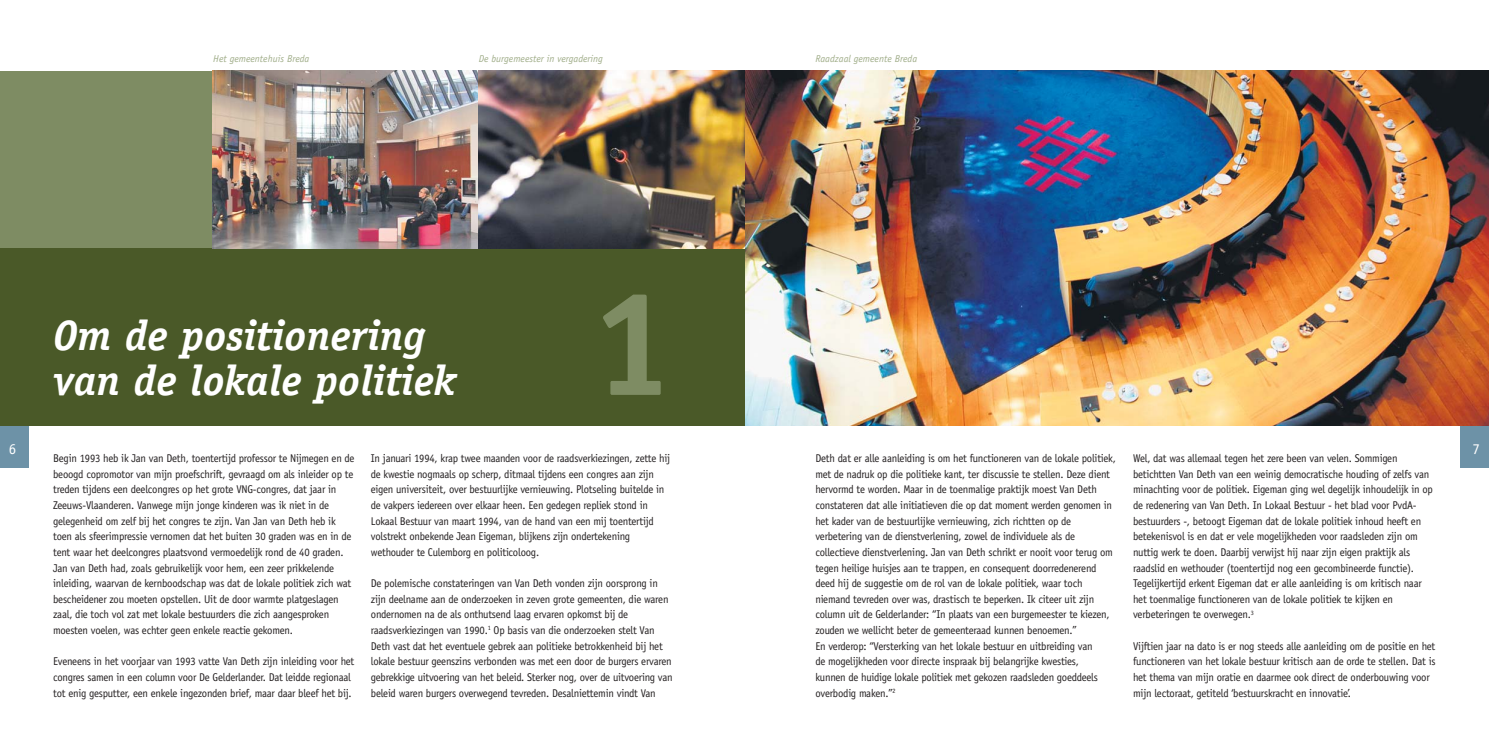
<style>
.page{position:relative;width:1489px;height:745px;background:#fff}
.page>*{position:absolute;margin:0;border:0;box-sizing:border-box;transform-origin:0 0}
.t1{font:700 150px "Officina Sans";color:#7e8c63}
.t2{font:italic 700 42.5px/45px "Officina Serif";color:#fff}
.t3{font:15px "Officina Serif";color:#fff}
.t4{font:11.25px/15.6px "Officina Sans";letter-spacing:-.02em;color:#231f20;scale:.95 1}
.t5{font:italic 10px "Officina Sans";color:#a1ae8a}
</style>
<div class="page">
<div style="left:0;top:425px;width:28px;height:43px;background:#6d92a7"></div>
<div style="left:1460px;top:425px;width:28px;height:43px;background:#6d92a7"></div>
<img style="left:744px;top:71px;width:744px;height:354px">
<div style="left:0;top:71px;width:744px;height:177px;background:#7e8c63"></div>
<div style="left:0;top:248px;width:744px;height:177px;background:#4a5928"></div>
<img style="left:213px;top:71px;width:531px;height:177px">
<p class="t5" style="left:213px;top:55px;width:98px">Het gemeentehuis Breda</p>
<p class="t5" style="left:478px;top:55px;width:125px">De burgemeester in vergadering</p>
<h2 class="t2" style="left:53px;top:316px;width:405px">Om de positionering van de lokale politiek</h2>
<h1 class="t1" style="left:590px;top:286px;width:85px">1</h1>
<p class="t5" style="left:815px;top:55px;width:103px">Raadzaal gemeente Breda</p>
<h3 class="t3" style="left:9px;top:443px;width:9px">6</h3>
<h3 class="t3" style="left:1472px;top:443px;width:9px">7</h3>
<p class="t4" style="left:53px;top:451px;width:319px">Begin 1993 heb ik Jan van Deth, toentertijd professor te Nijmegen en de beoogd copromotor van mijn proefschrift, gevraagd om als inleider op te treden tijdens een deelcongres op het grote VNG-congres, dat jaar in Zeeuws-Vlaanderen. Vanwege mijn jonge kinderen was ik niet in de gelegenheid om zelf bij het congres te zijn. Van Jan van Deth heb ik toen als sfeerimpressie vernomen dat het buiten 30 graden was en in de tent waar het deelcongres plaatsvond vermoedelijk rond de 40 graden.<br>Jan van Deth had, zoals gebruikelijk voor hem, een zeer prikkelende inleiding, waarvan de kernboodschap was dat de lokale politiek zich wat bescheidener zou moeten opstellen. Uit de door warmte platgeslagen zaal, die toch vol zat met lokale bestuurders die zich aangesproken moesten voelen, was echter geen enkele reactie gekomen.</p>
<p class="t4" style="left:53px;top:654px;width:318px">Eveneens in het voorjaar van 1993 vatte Van Deth zijn inleiding voor het congres samen in een column voor De Gelderlander. Dat leidde regionaal tot enig gesputter, een enkele ingezonden brief, maar daar bleef het bij.</p>
<p class="t4" style="left:815px;top:451px;width:318px">Deth dat er alle aanleiding is om het functioneren van de lokale politiek, met de nadruk op die politieke kant, ter discussie te stellen. Deze dient hervormd te worden. Maar in de toenmalige praktijk moest Van Deth constateren dat alle initiatieven die op dat moment werden genomen in het kader van de bestuurlijke vernieuwing, zich richtten op de verbetering van de dienstverlening, zowel de individuele als de collectieve dienstverlening. Jan van Deth schrikt er nooit voor terug om tegen heilige huisjes aan te trappen, en consequent doorredenerend deed hij de suggestie om de rol van de lokale politiek, waar toch niemand tevreden over was, drastisch te beperken. Ik citeer uit zijn column uit de Gelderlander: “In plaats van een burgemeester te kiezen, zouden we wellicht beter de gemeenteraad kunnen benoemen.”<br>En verderop: “Versterking van het lokale bestuur en uitbreiding van<br>de mogelijkheden voor directe inspraak bij belangrijke kwesties,<br>kunnen de huidige lokale politiek met gekozen raadsleden goeddeels overbodig maken.”<sup>2</sup></p>
<p class="t4" style="left:1132px;top:451px;width:317px">Wel, dat was allemaal tegen het zere been van velen. Sommigen betichtten Van Deth van een weinig democratische houding of zelfs van minachting voor de politiek. Eigeman ging wel degelijk inhoudelijk in op de redenering van Van Deth. In Lokaal Bestuur - het blad voor PvdA&shy;bestuurders -, betoogt Eigeman dat de lokale politiek inhoud heeft en betekenisvol is en dat er vele mogelijkheden voor raadsleden zijn om nuttig werk te doen. Daarbij verwijst hij naar zijn eigen praktijk als raadslid en wethouder (toentertijd nog een gecombineerde functie).<br>Tegelijkertijd erkent Eigeman dat er alle aanleiding is om kritisch naar het toenmalige functioneren van de lokale politiek te kijken en verbeteringen te overwegen.<sup>3</sup></p>
<p class="t4" style="left:371px;top:451px;width:316px">In januari 1994, krap twee maanden voor de raadsverkiezingen, zette hij de kwestie nogmaals op scherp, ditmaal tijdens een congres aan zijn eigen universiteit, over bestuurlijke vernieuwing. Plotseling buitelde in de vakpers iedereen over elkaar heen. Een gedegen repliek stond in Lokaal Bestuur van maart 1994, van de hand van een mij toentertijd volstrekt onbekende Jean Eigeman, blijkens zijn ondertekening wethouder te Culemborg en politicoloog.</p>
<p class="t4" style="left:371px;top:576px;width:319px">De polemische constateringen van Van Deth vonden zijn oorsprong in zijn deelname aan de onderzoeken in zeven grote gemeenten, die waren ondernomen na de als onthutsend laag ervaren opkomst bij de raadsverkiezingen van 1990.<sup>1</sup> Op basis van die onderzoeken stelt Van Deth vast dat het eventuele gebrek aan politieke betrokkenheid bij het lokale bestuur geenszins verbonden was met een door de burgers ervaren gebrekkige uitvoering van het beleid. Sterker nog, over de uitvoering van beleid waren burgers overwegend tevreden. Desalniettemin vindt Van</p>
<p class="t4" style="left:1132px;top:638px;width:320px">Vijftien jaar na dato is er nog steeds alle aanleiding om de positie en het functioneren van het lokale bestuur kritisch aan de orde te stellen. Dat is het thema van mijn oratie en daarmee ook direct de onderbouwing voor mijn lectoraat, getiteld ‘bestuurskracht en innovatie’.</p>
</div>
